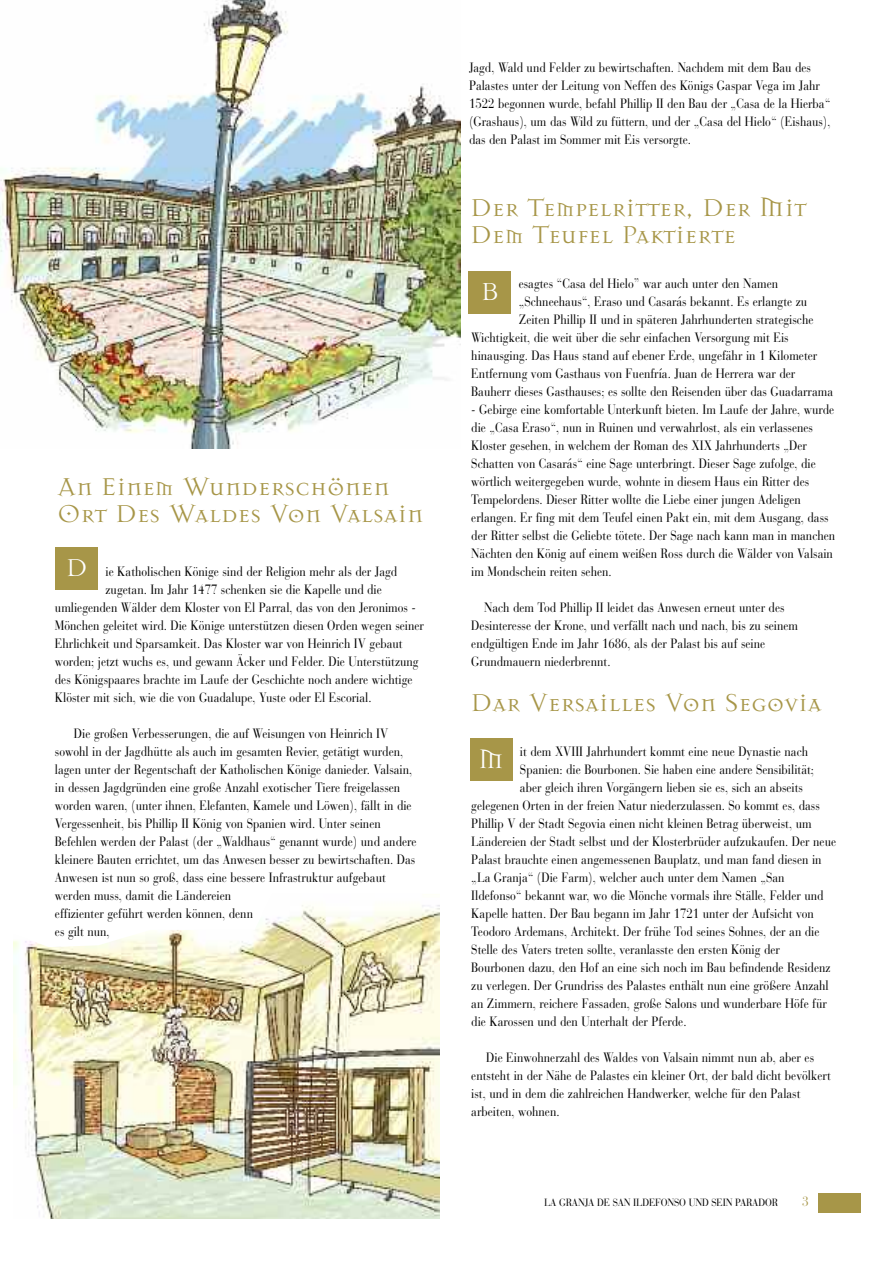
<style>
.page{position:relative;width:893px;height:1263px;background:#fff}
.page>*{position:absolute;margin:0;border:0;box-sizing:border-box;transform-origin:0 0}
.t1{font:27px/27px "Mason Alternate";color:#a79648}
.t2{font:27px "Mason Alternate";color:#fff}
.t3{font:13.5px/18px "Bauer Bodoni";color:#000;scale:.85 1}
.t4{font:13.5px "Bauer Bodoni";color:#a79648;scale:.9 1}
.t5{font:10.5px "Bauer Bodoni";letter-spacing:-.015em;color:#000;scale:.9 1}
</style>
<div class="page">
<div style="left:818px;top:1194px;width:42px;height:19px;background:#a79648"></div>
<img style="left:0;top:0;width:460px;height:448px">
<div style="left:56px;top:547px;width:42px;height:43px;background:#a79648"></div>
<div style="left:469px;top:271px;width:42px;height:42px;background:#a79648"></div>
<div style="left:470px;top:738px;width:42px;height:43px;background:#a79648"></div>
<img style="left:13px;top:905px;width:426px;height:313px">
<h1 class="t1" style="left:57px;top:473px;width:368px">An Einem Wunderschönen<br>Ort Des Waldes Von Valsain</h1>
<h1 class="t2" style="left:66px;top:551px;width:24px">D</h1>
<p class="t3" style="left:106px;top:564px;width:345px">ie Katholischen Könige sind der Religion mehr als der Jagd</p>
<p class="t3" style="left:106px;top:582px;width:327px">zugetan. Im Jahr 1477 schenken sie die Kapelle und die</p>
<p class="t3" style="left:55px;top:600px;width:426px">umliegenden Wälder dem Kloster von El Parral, das von den Jeronimos -</p>
<p class="t3" style="left:55px;top:618px;width:436px">Mönchen geleitet wird. Die Könige unterstützen diesen Orden wegen seiner</p>
<p class="t3" style="left:55px;top:636px;width:411px">Ehrlichkeit und Sparsamkeit. Das Kloster war von Heinrich IV gebaut</p>
<p class="t3" style="left:55px;top:654px;width:429px">worden; jetzt wuchs es, und gewann Äcker und Felder. Die Unterstützung</p>
<p class="t3" style="left:55px;top:672px;width:422px">des Königspaares brachte im Laufe der Geschichte noch andere wichtige</p>
<p class="t3" style="left:55px;top:690px;width:374px">Klöster mit sich, wie die von Guadalupe, Yuste oder El Escorial.</p>
<p class="t3" style="left:55px;top:726px;width:427px;text-indent:19px">Die großen Verbesserungen, die auf Weisungen von Heinrich IV sowohl in der Jagdhütte als auch im gesamten Revier, getätigt wurden, lagen unter der Regentschaft der Katholischen Könige danieder. Valsain, in dessen Jagdgründen eine große Anzahl exotischer Tiere freigelassen worden waren, (unter ihnen, Elefanten, Kamele und Löwen), fällt in die Vergessenheit, bis Phillip II König von Spanien wird. Unter seinen Befehlen werden der Palast (der „Waldhaus“ genannt wurde) und andere kleinere Bauten errichtet, um das Anwesen besser zu bewirtschaften. Das Anwesen ist nun so groß, dass eine bessere Infrastruktur aufgebaut werden muss, damit die Ländereien<br>effizienter geführt werden können, denn<br>es gilt nun,</p>
<p class="t3" style="left:469px;top:60px;width:427px">Jagd, Wald und Felder zu bewirtschaften. Nachdem mit dem Bau des Palastes unter der Leitung von Neffen des Königs Gaspar Vega im Jahr 1522 begonnen wurde, befahl Phillip II den Bau der „Casa de la Hierba“ (Grashaus), um das Wild zu füttern, und der „Casa del Hielo“ (Eishaus), das den Palast im Sommer mit Eis versorgte.</p>
<h1 class="t1" style="left:470px;top:193px;width:338px">Der Tempelritter, Der Mit<br>Dem Teufel Paktierte</h1>
<p class="t3" style="left:519px;top:276px;width:307px">esagtes “Casa del Hielo” war auch unter den Namen</p>
<p class="t3" style="left:519px;top:294px;width:341px">„Schneehaus“, Eraso und Casarás bekannt. Es erlangte zu</p>
<p class="t3" style="left:519px;top:312px;width:348px">Zeiten Phillip II und in späteren Jahrhunderten strategische</p>
<p class="t3" style="left:471px;top:330px;width:375px">Wichtigkeit, die weit über die sehr einfachen Versorgung mit Eis</p>
<p class="t3" style="left:471px;top:348px;width:409px">hinausging. Das Haus stand auf ebener Erde, ungefähr in 1 Kilometer</p>
<p class="t3" style="left:471px;top:366px;width:383px">Entfernung vom Gasthaus von Fuenfría. Juan de Herrera war der</p>
<p class="t3" style="left:471px;top:384px;width:427px">Bauherr dieses Gasthauses; es sollte den Reisenden über das Guadarrama</p>
<p class="t3" style="left:471px;top:402px;width:430px">- Gebirge eine komfortable Unterkunft bieten. Im Laufe der Jahre, wurde die „Casa Eraso“, nun in Ruinen und verwahrlost, als ein verlassenes Kloster gesehen, in welchem der Roman des XIX Jahrhunderts „Der Schatten von Casarás“ eine Sage unterbringt. Dieser Sage zufolge, die wörtlich weitergegeben wurde, wohnte in diesem Haus ein Ritter des Tempelordens. Dieser Ritter wollte die Liebe einer jungen Adeligen erlangen. Er fing mit dem Teufel einen Pakt ein, mit dem Ausgang, dass der Ritter selbst die Geliebte tötete. Der Sage nach kann man in manchen Nächten den König auf einem weißen Ross durch die Wälder von Valsain im Mondschein reiten sehen.</p>
<p class="t3" style="left:471px;top:600px;width:386px;text-indent:13px">Nach dem Tod Phillip II leidet das Anwesen erneut unter des Desinteresse der Krone, und verfällt nach und nach, bis zu seinem endgültigen Ende im Jahr 1686, als der Palast bis auf seine Grundmauern niederbrennt.</p>
<h1 class="t2" style="left:481px;top:275px;width:19px">B</h1>
<h1 class="t1" style="left:470px;top:688px;width:353px">Dar Versailles Von Segovia</h1>
<h1 class="t2" style="left:478px;top:742px;width:27px">M</h1>
<p class="t3" style="left:520px;top:744px;width:341px">it dem XVIII Jahrhundert kommt eine neue Dynastie nach</p>
<p class="t3" style="left:520px;top:762px;width:348px">Spanien: die Bourbonen. Sie haben eine andere Sensibilität;</p>
<p class="t3" style="left:520px;top:780px;width:335px">aber gleich ihren Vorgängern lieben sie es, sich an abseits</p>
<p class="t3" style="left:471px;top:798px;width:412px">gelegenen Orten in der freien Natur niederzulassen. So kommt es, dass</p>
<p class="t3" style="left:471px;top:816px;width:402px">Phillip V der Stadt Segovia einen nicht kleinen Betrag überweist, um</p>
<p class="t3" style="left:471px;top:834px;width:431px">Ländereien der Stadt selbst und der Klosterbrüder aufzukaufen. Der neue</p>
<p class="t3" style="left:471px;top:852px;width:414px">Palast brauchte einen angemessenen Bauplatz, und man fand diesen in</p>
<p class="t3" style="left:471px;top:870px;width:370px">„La Granja“ (Die Farm), welcher auch unter dem Namen „San</p>
<p class="t3" style="left:471px;top:888px;width:416px">Ildefonso“ bekannt war, wo die Mönche vormals ihre Ställe, Felder und</p>
<p class="t3" style="left:471px;top:906px;width:405px">Kapelle hatten. Der Bau begann im Jahr 1721 unter der Aufsicht von</p>
<p class="t3" style="left:471px;top:924px;width:411px">Teodoro Ardemans, Architekt. Der frühe Tod seines Sohnes, der an die</p>
<p class="t3" style="left:471px;top:942px;width:365px">Stelle des Vaters treten sollte, veranlasste den ersten König der</p>
<p class="t3" style="left:471px;top:960px;width:424px">Bourbonen dazu, den Hof an eine sich noch im Bau befindende Residenz</p>
<p class="t3" style="left:471px;top:978px;width:422px">zu verlegen. Der Grundriss des Palastes enthält nun eine größere Anzahl</p>
<p class="t3" style="left:471px;top:996px;width:420px">an Zimmern, reichere Fassaden, große Salons und wunderbare Höfe für</p>
<p class="t3" style="left:471px;top:1014px;width:255px">die Karossen und den Unterhalt der Pferde.</p>
<p class="t3" style="left:471px;top:1050px;width:424px;text-indent:15px">Die Einwohnerzahl des Waldes von Valsain nimmt nun ab, aber es entsteht in der Nähe de Palastes ein kleiner Ort, der bald dicht bevölkert ist, und in dem die zahlreichen Handwerker, welche für den Palast arbeiten, wohnen.</p>
<p class="t5" style="left:544px;top:1199px;width:261px">LA GRANJA DE SAN ILDEFONSO UND SEIN PARADOR</p>
<p class="t4" style="left:802px;top:1197px;width:9px">3</p>
</div>
